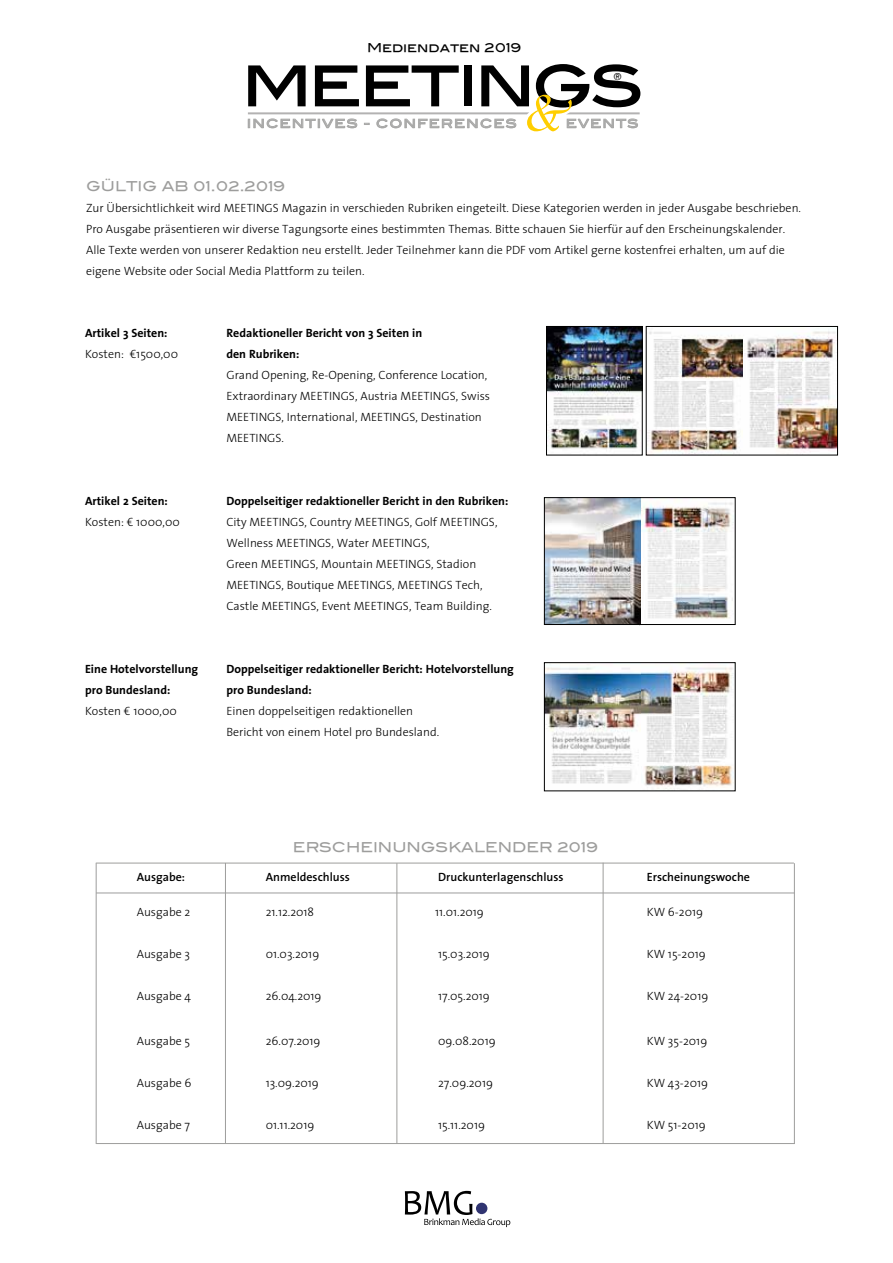
<style>
.page{position:relative;width:893px;height:1263px;background:#fff}
.page>*{position:absolute;margin:0;border:0;box-sizing:border-box;transform-origin:0 0}
.t1{font:66.45px "Blair Md ITCTT Medium";letter-spacing:-.07em;color:#000}
.t2{font:52.5px "Apple Chancery";color:#ffce00}
.t3{font:13.5px "Blair Md ITCTT Medium";color:#9d9d9c}
.t4{font:12.15px "Blair Md ITCTT Medium";color:#000}
.t5{font:300 12px/21px "The Sans";color:#000}
.t6{font:700 12px/21px "The Sans";color:#000}
.t7{font:600 12px "The Sans";color:#000}
.t8{font:11.7px "Blair Md ITCTT Medium";letter-spacing:.11em;color:#a8a8a7}
.t9{font:9.6px "Helvetica Neue";color:#000}
</style>
<div class="page">
<svg style="left:248px;top:112px;width:281px;height:17px"></svg>
<svg style="left:566px;top:112px;width:74px;height:17px"></svg>
<svg style="left:405px;top:1191px;width:105px;height:36px"></svg>
<hr style="left:96px;top:863px;width:698px;height:1px;background:#9d9d9c">
<hr style="left:96px;top:1143px;width:699px;height:1px;background:#9d9d9c">
<hr style="left:96px;top:863px;width:1px;height:281px;background:#9d9d9c">
<hr style="left:96px;top:892px;width:699px;height:1px;background:#9d9d9c">
<hr style="left:794px;top:863px;width:1px;height:281px;background:#9d9d9c">
<hr style="left:396px;top:863px;width:1px;height:281px;background:#9d9d9c">
<hr style="left:603px;top:863px;width:1px;height:280px;background:#9d9d9c">
<hr style="left:225px;top:863px;width:1px;height:281px;background:#9d9d9c">
<img style="left:546px;top:667px;width:187px;height:122px">
<div style="left:544px;top:662px;width:191px;height:129px;border:1px solid #000"></div>
<img style="left:640px;top:499px;width:93px;height:127px">
<img style="left:546px;top:499px;width:94px;height:124px">
<div style="left:544px;top:497px;width:191px;height:128px;border:1px solid #000"></div>
<img style="left:548px;top:328px;width:92px;height:121px">
<div style="left:546px;top:326px;width:96px;height:129px;border:1px solid #000"></div>
<img style="left:648px;top:331px;width:188px;height:122px">
<div style="left:646px;top:326px;width:192px;height:129px;border:1px solid #000"></div>
<p class="t4" style="left:367px;top:38px;width:156px">Mediendaten 2019</p>
<h1 class="t1" style="left:241px;top:28px;width:404px">meetings</h1>
<p class="t8" style="left:247px;top:114px;width:271px">INCENTIVES - CONFERENCES</p>
<p class="t8" style="left:566px;top:114px;width:74px">EVENTS</p>
<p class="t9" style="left:614px;top:70px;width:9px">®</p>
<h2 class="t2" style="left:524px;top:72px;width:48px">&amp;</h2>
<p class="t3" style="left:86px;top:175px;width:201px">GÜLTIG AB 01.02.2019</p>
<p class="t5" style="left:86px;top:197px;width:716px">Zur Übersichtlichkeit wird MEETINGS Magazin in verschieden Rubriken eingeteilt. Diese Kategorien werden in jeder Ausgabe beschrieben.<br>Pro Ausgabe präsentieren wir diverse Tagungsorte eines bestimmten Themas. Bitte schauen Sie hierfür auf den Erscheinungskalender.<br>Alle Texte werden von unserer Redaktion neu erstellt. Jeder Teilnehmer kann die PDF vom Artikel gerne kostenfrei erhalten, um auf die eigene Website oder Social Media Plattform zu teilen.</p>
<p class="t6" style="left:85px;top:322px;width:84px">Artikel 3 Seiten:</p>
<p class="t5" style="left:85px;top:343px;width:95px">Kosten: €1500,00</p>
<p class="t6" style="left:226px;top:322px;width:197px">Redaktioneller Bericht von 3 Seiten in den Rubriken:</p>
<p class="t5" style="left:226px;top:364px;width:265px">Grand Opening, Re-Opening, Conference Location, Extraordinary MEETINGS, Austria MEETINGS, Swiss MEETINGS, International, MEETINGS, Destination MEETINGS.</p>
<p class="t6" style="left:85px;top:490px;width:84px">Artikel 2 Seiten:</p>
<p class="t5" style="left:85px;top:511px;width:96px">Kosten: € 1000,00</p>
<p class="t6" style="left:226px;top:490px;width:283px">Doppelseitiger redaktioneller Bericht in den Rubriken:</p>
<p class="t5" style="left:226px;top:511px;width:273px">City MEETINGS, Country MEETINGS, Golf MEETINGS, Wellness MEETINGS, Water MEETINGS,<br>Green MEETINGS, Mountain MEETINGS, Stadion MEETINGS, Boutique MEETINGS, MEETINGS Tech, Castle MEETINGS, Event MEETINGS, Team Building.</p>
<p class="t6" style="left:85px;top:658px;width:115px">Eine Hotelvorstellung pro Bundesland:</p>
<p class="t5" style="left:85px;top:700px;width:93px">Kosten € 1000,00</p>
<p class="t6" style="left:226px;top:658px;width:289px">Doppelseitiger redaktioneller Bericht: Hotelvorstellung pro Bundesland:</p>
<p class="t5" style="left:226px;top:700px;width:214px">Einen doppelseitigen redaktionellen<br>Bericht von einem Hotel pro Bundesland.</p>
<p class="t3" style="left:293px;top:836px;width:307px">ERSCHEINUNGSKALENDER 2019</p>
<p class="t7" style="left:137px;top:867px;width:50px">Ausgabe:</p>
<p class="t7" style="left:266px;top:867px;width:86px">Anmeldeschluss</p>
<p class="t7" style="left:438px;top:867px;width:127px">Druckunterlagenschluss</p>
<p class="t7" style="left:647px;top:867px;width:105px">Erscheinungswoche</p>
<p class="t5" style="left:137px;top:901px;width:55px">Ausgabe 2</p>
<p class="t5" style="left:266px;top:901px;width:50px">21.12.2018</p>
<p class="t5" style="left:435px;top:901px;width:50px">11.01.2019</p>
<p class="t5" style="left:647px;top:901px;width:58px">KW 6-2019</p>
<p class="t5" style="left:137px;top:943px;width:55px">Ausgabe 3</p>
<p class="t5" style="left:266px;top:943px;width:55px">01.03.2019</p>
<p class="t5" style="left:438px;top:943px;width:53px">15.03.2019</p>
<p class="t5" style="left:647px;top:943px;width:61px">KW 15-2019</p>
<p class="t5" style="left:137px;top:985px;width:56px">Ausgabe 4</p>
<p class="t5" style="left:266px;top:985px;width:57px">26.04.2019</p>
<p class="t5" style="left:438px;top:985px;width:53px">17.05.2019</p>
<p class="t5" style="left:647px;top:985px;width:63px">KW 24-2019</p>
<p class="t5" style="left:137px;top:1030px;width:55px">Ausgabe 5</p>
<p class="t5" style="left:266px;top:1030px;width:56px">26.07.2019</p>
<p class="t5" style="left:438px;top:1030px;width:59px">09.08.2019</p>
<p class="t5" style="left:647px;top:1030px;width:62px">KW 35-2019</p>
<p class="t5" style="left:137px;top:1072px;width:56px">Ausgabe 6</p>
<p class="t5" style="left:266px;top:1072px;width:55px">13.09.2019</p>
<p class="t5" style="left:438px;top:1072px;width:56px">27.09.2019</p>
<p class="t5" style="left:647px;top:1072px;width:63px">KW 43-2019</p>
<p class="t5" style="left:137px;top:1114px;width:55px">Ausgabe 7</p>
<p class="t5" style="left:266px;top:1114px;width:50px">01.11.2019</p>
<p class="t5" style="left:438px;top:1114px;width:48px">15.11.2019</p>
<p class="t5" style="left:647px;top:1114px;width:61px">KW 51-2019</p>
</div>
